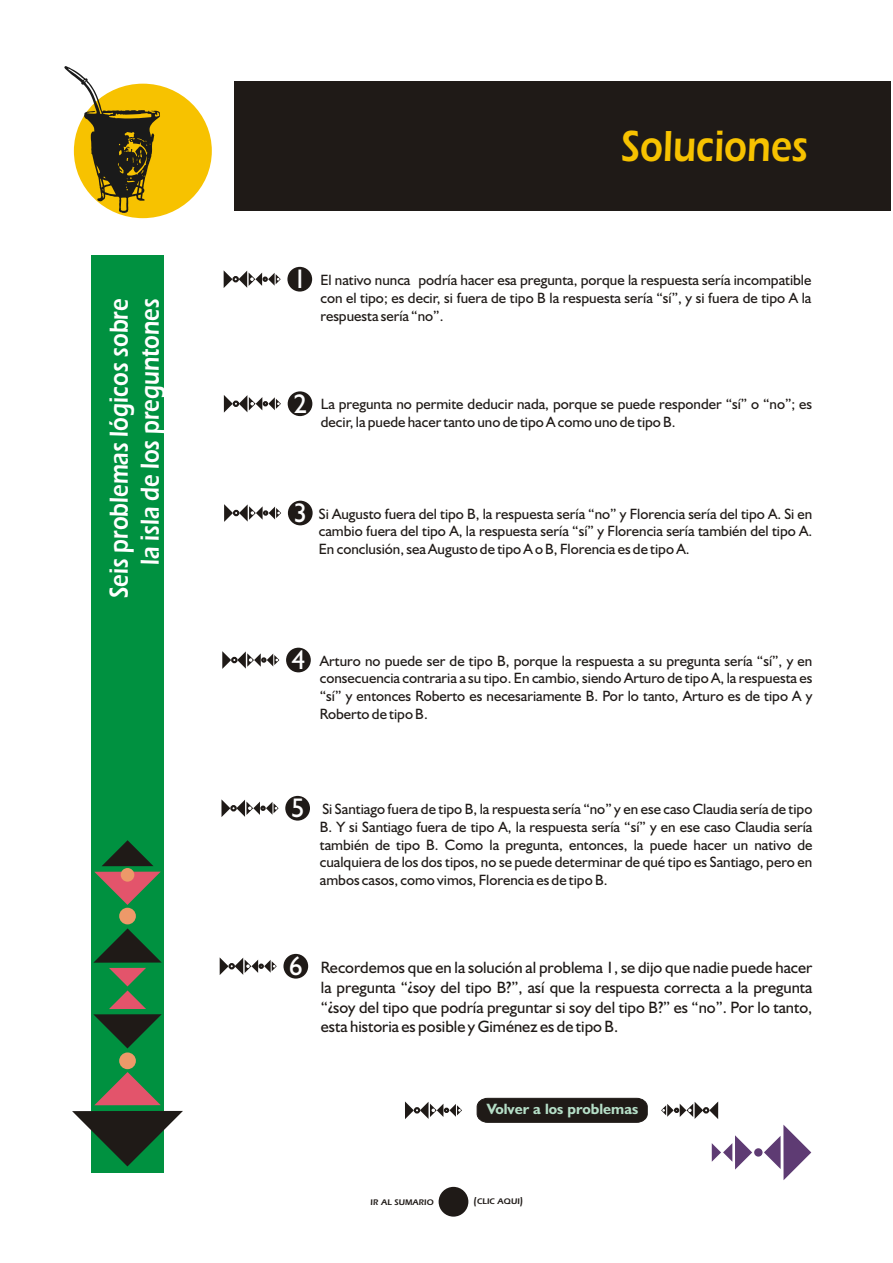
<style>
.page{position:relative;width:893px;height:1263px;background:#fff}
.page>*{position:absolute;margin:0;border:0;box-sizing:border-box;transform-origin:0 0}
.t1{font:600 45px "Eras ITC";color:#f7c200;scale:.82 1}
.t2{font:600 27px/30.8px "Eras ITC";color:#fff;text-align:right;scale:.82 1}
.t3{font:27px "Humanist 521 BT";color:#fff}
.t4{font:16.5px/19.6px "Humanist 521 BT";color:#1f1a17;text-align:justify}
.t5{font:15px/17.9px "Humanist 521 BT";color:#1f1a17;text-align:justify}
.t6{font:700 15px "Humanist 521 BT";color:#b5dec7}
.t7{font:600 8.4px "Eras ITC";color:#1f1a17}
.s1{font-size:10.5px}
</style>
<div class="page">
<div style="left:288px;top:391px;width:24px;height:25px;background:#1f1a17;border-radius:50%"></div>
<div style="left:288px;top:501px;width:25px;height:24px;background:#1f1a17;border-radius:50%"></div>
<div style="left:286px;top:648px;width:25px;height:24px;background:#1f1a17;border-radius:50%"></div>
<div style="left:285px;top:796px;width:25px;height:25px;background:#1f1a17;border-radius:50%"></div>
<div style="left:283px;top:954px;width:25px;height:24px;background:#1f1a17;border-radius:50%"></div>
<div style="left:234px;top:82px;width:656px;height:129px;background:#1f1a17"></div>
<div style="left:91px;top:256px;width:73px;height:917px;background:#009140"></div>
<div style="left:74px;top:84px;width:138px;height:134px;background:#f7c200;border-radius:50%"></div>
<svg style="left:64px;top:66px;width:96px;height:147px"></svg>
<svg style="left:72px;top:1111px;width:111px;height:55px"></svg>
<svg style="left:94px;top:1072px;width:67px;height:33px"></svg>
<svg style="left:94px;top:872px;width:67px;height:33px"></svg>
<svg style="left:102px;top:840px;width:51px;height:26px"></svg>
<svg style="left:93px;top:928px;width:69px;height:120px"></svg>
<div style="left:119px;top:1052px;width:17px;height:17px;background:#ed9969;border-radius:50%"></div>
<svg style="left:764px;top:1125px;width:47px;height:55px"></svg>
<svg style="left:712px;top:1135px;width:40px;height:34px"></svg>
<div style="left:754px;top:1148px;width:8px;height:8px;background:#5e3b73;border-radius:50%"></div>
<div style="left:119px;top:908px;width:17px;height:16px;background:#ed9969;border-radius:50%"></div>
<div style="left:121px;top:868px;width:13px;height:14px;background:#ed9969;border-radius:50%"></div>
<svg style="left:224px;top:395px;width:9px;height:18px"></svg>
<svg style="left:233px;top:400px;width:6px;height:7px"></svg>
<svg style="left:239px;top:395px;width:42px;height:17px"></svg>
<svg style="left:224px;top:504px;width:57px;height:18px"></svg>
<svg style="left:222px;top:651px;width:9px;height:18px"></svg>
<svg style="left:231px;top:657px;width:7px;height:6px"></svg>
<svg style="left:237px;top:651px;width:42px;height:18px"></svg>
<svg style="left:221px;top:799px;width:9px;height:18px"></svg>
<svg style="left:230px;top:805px;width:7px;height:6px"></svg>
<svg style="left:236px;top:800px;width:43px;height:17px"></svg>
<svg style="left:220px;top:958px;width:8px;height:17px"></svg>
<svg style="left:228px;top:963px;width:7px;height:6px"></svg>
<svg style="left:235px;top:958px;width:42px;height:17px"></svg>
<svg style="left:405px;top:1101px;width:57px;height:18px"></svg>
<svg style="left:661px;top:1101px;width:57px;height:18px"></svg>
<div style="left:287px;top:267px;width:25px;height:25px;background:#1f1a17;border-radius:50%"></div>
<svg style="left:224px;top:271px;width:8px;height:17px"></svg>
<svg style="left:232px;top:276px;width:7px;height:6px"></svg>
<svg style="left:239px;top:271px;width:42px;height:17px"></svg>
<div style="left:439px;top:1187px;width:29px;height:29px;background:#1f1a17;border-radius:50%"></div>
<svg style="left:477px;top:1098px;width:171px;height:25px;background:#241f1d"></svg>
<h2 class="t2" style="left:107px;top:598px;width:367px;rotate:-90deg">Seis problemas lógicos sobre la isla de los preguntones</h2>
<h1 class="t1" style="left:621px;top:131px;width:229px">Soluciones</h1>
<h2 class="t3" style="left:293px;top:268px;width:15px">1</h2>
<p class="t5" style="left:320px;top:272px;width:493px">El nativo nunca podría hacer esa pregunta, porque la respuesta sería incompatible con el tipo; es decir, si fuera de tipo B la respuesta sería “sí”, y si fuera de tipo A la respuesta sería “no”.</p>
<h2 class="t3" style="left:293px;top:393px;width:15px">2</h2>
<p class="t5" style="left:321px;top:396px;width:493px">La pregunta no permite deducir nada, porque se puede responder “sí” o “no”; es decir, la puede hacer tanto uno de tipo A como uno de tipo B.</p>
<h2 class="t3" style="left:294px;top:502px;width:15px">3</h2>
<p class="t5" style="left:319px;top:506px;width:495px">Si Augusto fuera del tipo B, la respuesta sería “no” y Florencia sería del tipo A. Si en cambio fuera del tipo A, la respuesta sería “sí” y Florencia sería también del tipo A.<br>En conclusión, sea Augusto de tipo A o B, Florencia es de tipo A.</p>
<h2 class="t3" style="left:292px;top:649px;width:15px">4</h2>
<p class="t5" style="left:320px;top:653px;width:494px">Arturo no puede ser de tipo B, porque la respuesta a su pregunta sería “sí”, y en consecuencia contraria a su tipo. En cambio, siendo Arturo de tipo A, la respuesta es “sí” y entonces Roberto es necesariamente B. Por lo tanto, Arturo es de tipo A y Roberto de tipo B.</p>
<h2 class="t3" style="left:291px;top:797px;width:15px">5</h2>
<p class="t5" style="left:320px;top:801px;width:494px">Si Santiago fuera de tipo B, la respuesta sería “no” y en ese caso Claudia sería de tipo B. Y si Santiago fuera de tipo A, la respuesta sería “sí” y en ese caso Claudia sería también de tipo B. Como la pregunta, entonces, la puede hacer un nativo de cualquiera de los dos tipos, no se puede determinar de qué tipo es Santiago, pero en ambos casos, como vimos, Florencia es de tipo B.</p>
<h2 class="t3" style="left:289px;top:955px;width:15px">6</h2>
<p class="t4" style="left:321px;top:959px;width:493px">Recordemos que en la solución al problema 1, se dijo que nadie puede hacer la pregunta “¿soy del tipo B?”, así que la respuesta correcta a la pregunta “¿soy del tipo que podría preguntar si soy del tipo B?” es “no”. Por lo tanto, esta historia es posible y Giménez es de tipo B.</p>
<p class="t6" style="left:487px;top:1102px;width:153px">Volver a los problemas</p>
<p class="t7" style="left:371px;top:1199px;width:65px">IR AL SUMARIO</p>
<p class="t7" style="left:473px;top:1198px;width:51px"><span class="s1">(</span>CLIC AQUI<span class="s1">)</span></p>
</div>
